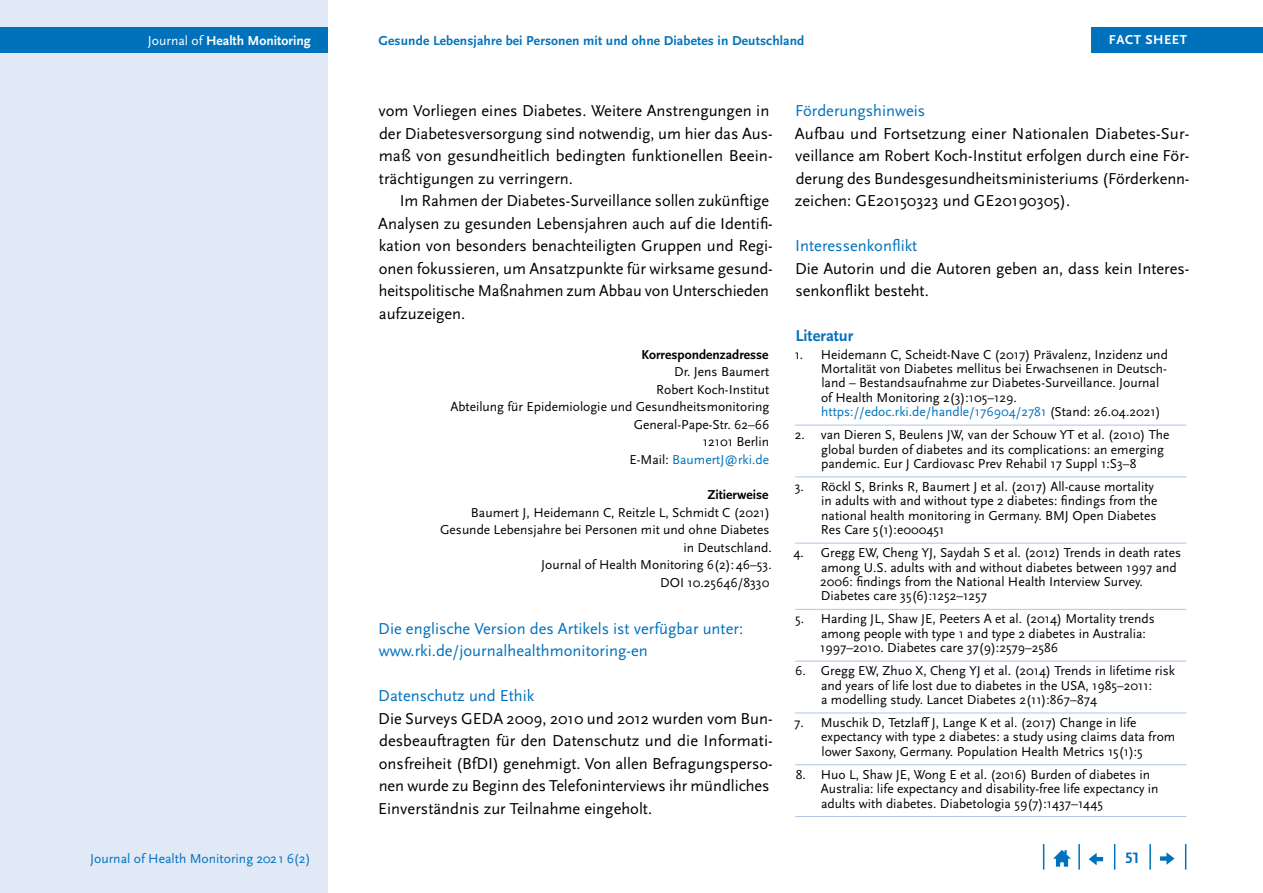
<style>
.page{position:relative;width:1263px;height:893px;background:#fff}
.page>*{position:absolute;margin:0;border:0;box-sizing:border-box;transform-origin:0 0}
.t1{font:16.5px/22.5px "Scala Sans Pro";color:#000}
.t2{font:16.5px/22.5px "Scala Sans Pro";color:#0072bc}
.t3{font:700 16.5px "Scala Sans Pro";color:#0072bc}
.t4{font:700 15.75px "Scala Sans Pro";color:#0072bc}
.t5{font:13.65px "Scala Sans Pro";color:#0072bc}
.t6{font:700 13.65px "Scala Sans Pro";color:#fff}
.t7{font:13.5px/14.4px "Scala Sans Pro";color:#000}
.t8{font:700 13.5px "Scala Sans Pro";letter-spacing:.01em;color:#0072bc}
.t9{font:700 13.5px "Scala Sans Pro";color:#000}
.t10{font:700 13.5px "Scala Sans Pro";letter-spacing:.04em;color:#fff}
.s1{font-weight:400}
.s2{color:#0072bc}
</style>
<div class="page">
<div style="left:0;top:0;width:327px;height:893px;background:#e1e8f6"></div>
<div style="left:0;top:28px;width:327px;height:25px;background:#0072bc"></div>
<svg style="left:1185px;top:844px;width:1px;height:26px"></svg>
<hr style="left:1149px;top:844px;width:2px;height:26px;background:#0072bc">
<svg style="left:1114px;top:844px;width:1px;height:26px"></svg>
<hr style="left:1078px;top:844px;width:2px;height:26px;background:#0072bc">
<svg style="left:1043px;top:844px;width:1px;height:26px"></svg>
<svg style="left:1053px;top:850px;width:18px;height:17px"></svg>
<svg style="left:1089px;top:853px;width:14px;height:12px"></svg>
<svg style="left:1160px;top:852px;width:14px;height:13px"></svg>
<div style="left:1091px;top:28px;width:172px;height:25px;background:#0072bc"></div>
<hr style="left:795px;top:425px;width:391px;height:1px;background:#afc5e7">
<hr style="left:795px;top:476px;width:391px;height:1px;background:#afc5e7">
<hr style="left:795px;top:543px;width:391px;height:1px;background:#afc5e7">
<hr style="left:795px;top:609px;width:391px;height:1px;background:#afc5e7">
<hr style="left:795px;top:661px;width:391px;height:1px;background:#afc5e7">
<hr style="left:795px;top:713px;width:391px;height:1px;background:#afc5e7">
<hr style="left:795px;top:764px;width:391px;height:1px;background:#afc5e7">
<hr style="left:795px;top:816px;width:391px;height:1px;background:#afc5e7">
<p class="t6" style="left:148px;top:33px;width:164px"><span class="s1">Journal of</span> Health Monitoring</p>
<p class="t8" style="left:378px;top:33px;width:427px">Gesunde Lebensjahre bei Personen mit und ohne Diabetes in Deutschland</p>
<p class="t10" style="left:1109px;top:32px;width:80px">FACT SHEET</p>
<p class="t1" style="left:378px;top:99px;width:396px">vom Vorliegen eines Diabetes. Weitere Anstrengungen in der Diabetesversorgung sind notwendig, um hier das Aus&shy;maß von gesundheitlich bedingten funktionellen Beein&shy;trächtigungen zu verringern.</p>
<p class="t1" style="left:378px;top:189px;width:396px;text-indent:22px">Im Rahmen der Diabetes-Surveillance sollen zukünftige Analysen zu gesunden Lebensjahren auch auf die Identifi&shy;kation von besonders benachteiligten Gruppen und Regi&shy;onen fokussieren, um Ansatzpunkte für wirksame gesund&shy;heitspolitische Maßnahmen zum Abbau von Unterschieden aufzuzeigen.</p>
<p class="t9" style="left:641px;top:346px;width:129px">Korrespondenzadresse</p>
<p class="t7" style="left:450px;top:363px;width:321px;line-height:17.5px;text-align:right">Dr. Jens Baumert<br>Robert Koch-Institut<br>Abteilung für Epidemiologie und Gesundheitsmonitoring<br>General-Pape-Str. 62–66<br>12101 Berlin<br>E-Mail: <span class="s2">BaumertJ@rki.de</span></p>
<p class="t9" style="left:707px;top:487px;width:63px">Zitierweise</p>
<p class="t7" style="left:440px;top:503px;width:333px;line-height:17.5px;text-align:right">Baumert J, Heidemann C, Reitzle L, Schmidt C (2021)<br>Gesunde Lebensjahre bei Personen mit und ohne Diabetes in Deutschland.<br>Journal of Health Monitoring 6(2):46–53.<br>DOI 10.25646/8330</p>
<p class="t2" style="left:378px;top:617px;width:366px">Die englische Version des Artikels ist verfügbar unter: www.rki.de/journalhealthmonitoring-en</p>
<p class="t2" style="left:378px;top:684px;width:158px">Datenschutz und Ethik</p>
<p class="t1" style="left:378px;top:707px;width:396px">Die Surveys GEDA 2009, 2010 und 2012 wurden vom Bun&shy;desbeauftragten für den Datenschutz und die Informati&shy;onsfreiheit (BfDI) genehmigt. Von allen Befragungsperso&shy;nen wurde zu Beginn des Telefoninterviews ihr mündliches Einverständnis zur Teilnahme eingeholt.</p>
<p class="t2" style="left:795px;top:99px;width:132px">Förderungshinweis</p>
<p class="t1" style="left:795px;top:122px;width:396px;text-align:justify">Aufbau und Fortsetzung einer Nationalen Diabetes-Sur&shy;veillance am Robert Koch-Institut erfolgen durch eine För&shy;derung des Bundesgesundheitsministeriums (Förderkenn&shy;zeichen: GE20150323 und GE20190305).</p>
<p class="t2" style="left:795px;top:234px;width:124px">Interessenkonflikt</p>
<p class="t1" style="left:795px;top:257px;width:396px">Die Autorin und die Autoren geben an, dass kein Interes&shy;senkonflikt besteht.</p>
<p class="t3" style="left:795px;top:326px;width:60px">Literatur</p>
<p class="t7" style="left:821px;top:347px;width:349px;text-indent:-26px">1. Heidemann C, Scheidt-Nave C (2017) Prävalenz, Inzidenz und Mortalität von Diabetes mellitus bei Erwachsenen in Deutsch&shy;land – Bestandsaufnahme zur Diabetes-Surveillance. Journal of Health Monitoring 2(3):105–129. <span class="s2">https://edoc.rki.de/handle/176904/2781</span> (Stand: 26.04.2021)</p>
<p class="t7" style="left:821px;top:428px;width:350px;text-indent:-26px">2. van Dieren S, Beulens JW, van der Schouw YT et al. (2010) The global burden of diabetes and its complications: an emerging pandemic. Eur J Cardiovasc Prev Rehabil 17 Suppl 1:S3–8</p>
<p class="t7" style="left:821px;top:479px;width:338px;text-indent:-26px">3. Röckl S, Brinks R, Baumert J et al. (2017) All-cause mortality in adults with and without type 2 diabetes: findings from the national health monitoring in Germany. BMJ Open Diabetes Res Care 5(1):e000451</p>
<p class="t7" style="left:820px;top:546px;width:362px;text-indent:-27px">4. Gregg EW, Cheng YJ, Saydah S et al. (2012) Trends in death rates among U.S. adults with and without diabetes between 1997 and 2006: findings from the National Health Interview Survey.<br>Diabetes care 35(6):1252–1257</p>
<p class="t7" style="left:820px;top:612px;width:336px;text-indent:-25px">5. Harding JL, Shaw JE, Peeters A et al. (2014) Mortality trends among people with type 1 and type 2 diabetes in Australia:<br>1997–2010. Diabetes care 37(9):2579–2586</p>
<p class="t7" style="left:821px;top:664px;width:355px;text-indent:-26px">6. Gregg EW, Zhuo X, Cheng YJ et al. (2014) Trends in lifetime risk and years of life lost due to diabetes in the USA, 1985–2011:<br>a modelling study. Lancet Diabetes 2(11):867–874</p>
<p class="t7" style="left:821px;top:715px;width:356px;text-indent:-27px">7. Muschik D, Tetzlaff J, Lange K et al. (2017) Change in life expectancy with type 2 diabetes: a study using claims data from lower Saxony, Germany. Population Health Metrics 15(1):5</p>
<p class="t7" style="left:821px;top:767px;width:339px;text-indent:-25px">8. Huo L, Shaw JE, Wong E et al. (2016) Burden of diabetes in<br>Australia: life expectancy and disability-free life expectancy in adults with diabetes. Diabetologia 59(7):1437–1445</p>
<p class="t5" style="left:90px;top:850px;width:222px">Journal of Health Monitoring 2021 6(2)</p>
<p class="t4" style="left:1125px;top:849px;width:16px">51</p>
</div>
